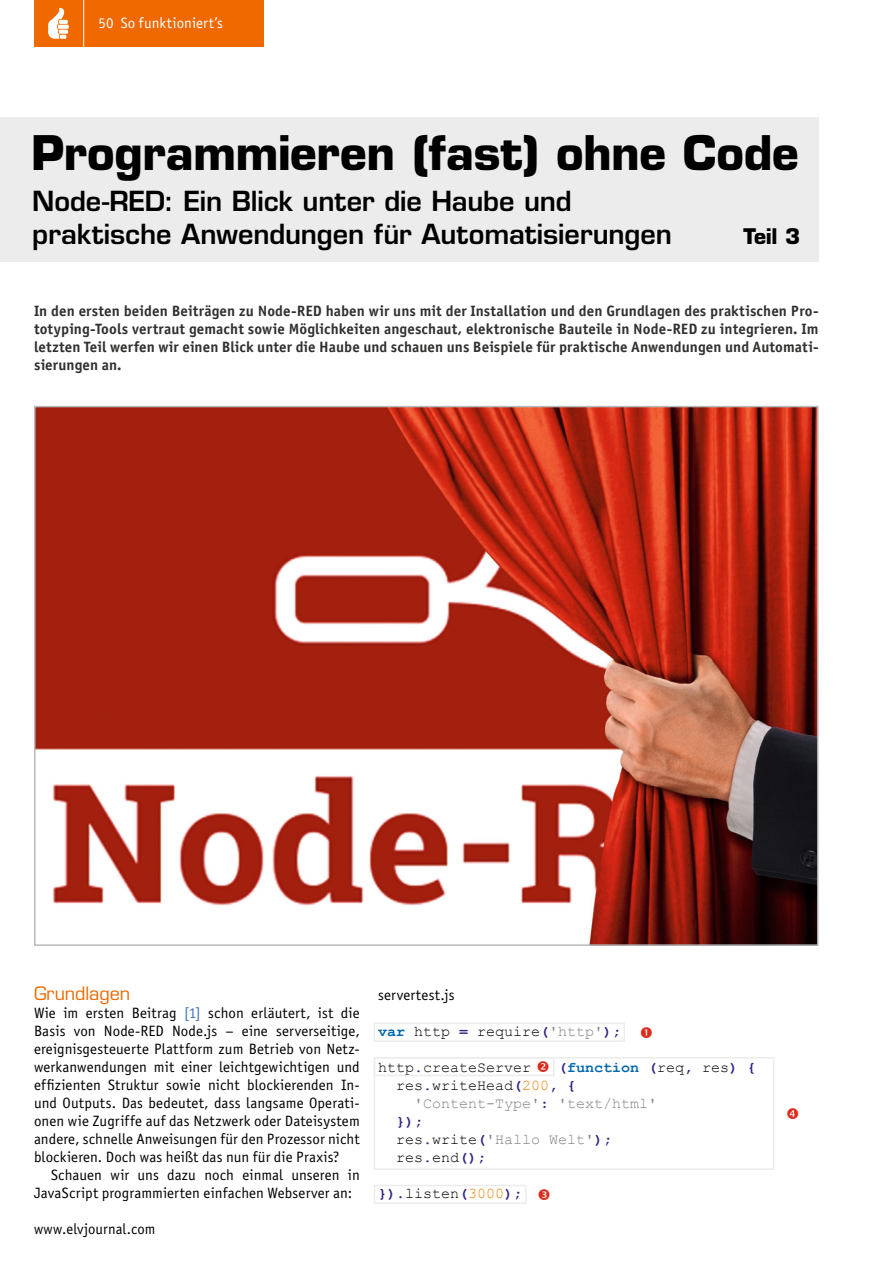
<style>
.page{position:relative;width:893px;height:1263px;background:#fff}
.page>*{position:absolute;margin:0;border:0;box-sizing:border-box;transform-origin:0 0}
.Headline1{font:700 46.5px "Eurostile LT Std";letter-spacing:-.01em;color:#000}
.Headline2{font:600 27px/33px "Eurostile LT Std";letter-spacing:-.005em;color:#000}
.Headline3{font:700 21px "Eurostile LT Std";color:#000}
.Subhead_5{font:18px "Eurostile LT Std";letter-spacing:-.005em;color:#ef6800}
.Fließtext_Neuer_Absa{font:15px/18px "Officina Sans Book ITC";letter-spacing:.005em;color:#000;text-align:justify}
.Einleitung{font:15px/18px "Officina Sans Bold ITC";letter-spacing:.005em;color:#313130;text-align:justify}
.Fließtext_Neue_Zeile{font:15px/18px "Officina Sans Book ITC";color:#000}
.t1{font:15px "Courier New";color:#000}
.t2{font:15px "Courier New";color:#818281}
.t3{font:700 15px "Courier New";color:#0067b0}
.t4{font:700 15px "Courier New";color:#322285}
.t5{font:15px "Officina Sans Book ITC";letter-spacing:.005em;color:#fff}
.s1{color:#3a72b8}
.s2{font-weight:700;color:#0067b0}
.s3{font-weight:700;color:#322285}
.s4{color:#818281}
.s5{color:#322285}
.s6{font-weight:400;color:#000}
.s7{color:#f27e00}
.s8{color:#000}
.s9{font-weight:400;color:#f27e00}
</style>
<div class="page">
<div style="left:34px;top:0;width:230px;height:47px;background:#ef6800"></div>
<hr style="left:83px;top:0;width:1px;height:47px;background:#fff">
<svg style="left:48px;top:7px;width:21px;height:32px"></svg>
<div style="left:0;top:118px;width:819px;height:144px;background:#ececec"></div>
<img style="left:37px;top:409px;width:779px;height:534px">
<div style="left:374px;top:1022px;width:251px;height:20px;border:2px solid #ececec"></div>
<div style="left:374px;top:1185px;width:152px;height:19px;border:2px solid #ececec"></div>
<div style="left:374px;top:1057px;width:180px;height:19px;border:2px solid #ececec"></div>
<div style="left:374px;top:1057px;width:400px;height:113px;border:2px solid #ececec"></div>
<p class="t5" style="left:99px;top:13px;width:126px">50 So funktioniert’s</p>
<p class="Headline1" style="left:31px;top:124px;width:769px">Programmieren (fast) ohne Code</p>
<p class="Headline2" style="left:32px;top:184px;width:641px">Node-RED: Ein Blick unter die Haube und praktische Anwendungen für Automatisierungen</p>
<p class="Headline3" style="left:743px;top:223px;width:58px">Teil 3</p>
<p class="Einleitung" style="left:34px;top:301px;width:786px">In den ersten beiden Beiträgen zu Node-RED haben wir uns mit der Installation und den Grundlagen des praktischen Pro&shy;totyping-Tools vertraut gemacht sowie Möglichkeiten angeschaut, elektronische Bauteile in Node-RED zu integrieren. Im letzten Teil werfen wir einen Blick unter die Haube und schauen uns Beispiele für praktische Anwendungen und Automati&shy;sierungen an.</p>
<p class="Subhead_5" style="left:34px;top:982px;width:98px">Grundlagen</p>
<p class="Fließtext_Neuer_Absa" style="left:34px;top:1003px;width:327px">Wie im ersten Beitrag <span class="s1">[1]</span> schon erläutert, ist die Basis von Node-RED Node.js – eine serverseitige, ereignisgesteuerte Plattform zum Betrieb von Netz&shy;werkanwendungen mit einer leichtgewichtigen und effizienten Struktur sowie nicht blockierenden In&shy;und Outputs. Das bedeutet, dass langsame Operati&shy;onen wie Zugriffe auf das Netzwerk oder Dateisystem andere, schnelle Anweisungen für den Prozessor nicht blockieren. Doch was heißt das nun für die Praxis?</p>
<p class="Fließtext_Neue_Zeile" style="left:34px;top:1165px;width:327px;text-indent:17px">Schauen wir uns dazu noch einmal unseren in<br>JavaScript programmierten einfachen Webserver an:</p>
<p class="Fließtext_Neuer_Absa" style="left:34px;top:1219px;width:123px">www.elvjournal.com</p>
<p class="Fließtext_Neuer_Absa" style="left:378px;top:985px;width:78px">servertest.js</p>
<p class="t1" style="left:378px;top:1022px;width:245px"><span class="s2">var</span> http <span class="s3">=</span> require<span class="s3">(</span><span class="s4">'http'</span><span class="s3">);</span></p>
<p class="t1" style="left:378px;top:1058px;width:155px">http<span class="s5">.</span>createServer</p>
<p class="t3" style="left:558px;top:1058px;width:200px"><span class="s5">(</span>function <span class="s5">(</span><span class="s6">req</span><span class="s5">,</span> <span class="s6">res</span><span class="s5">) {</span></p>
<p class="t1" style="left:396px;top:1076px;width:182px">res<span class="s5">.</span>writeHead<span class="s3">(</span><span class="s7">200</span><span class="s3">, {</span></p>
<p class="t2" style="left:414px;top:1094px;width:245px">'Content-Type'<span class="s3">:</span> 'text/html'</p>
<p class="t4" style="left:396px;top:1112px;width:28px">});</p>
<p class="t2" style="left:396px;top:1130px;width:218px"><span class="s8">res</span><span class="s5">.</span><span class="s8">write</span><span class="s3">(</span>'Hallo Welt'<span class="s3">);</span></p>
<p class="t1" style="left:396px;top:1148px;width:92px">res<span class="s5">.</span>end<span class="s3">();</span></p>
<p class="t4" style="left:378px;top:1184px;width:146px">}).<span class="s6">listen</span>(<span class="s9">3000</span>);</p>
</div>
